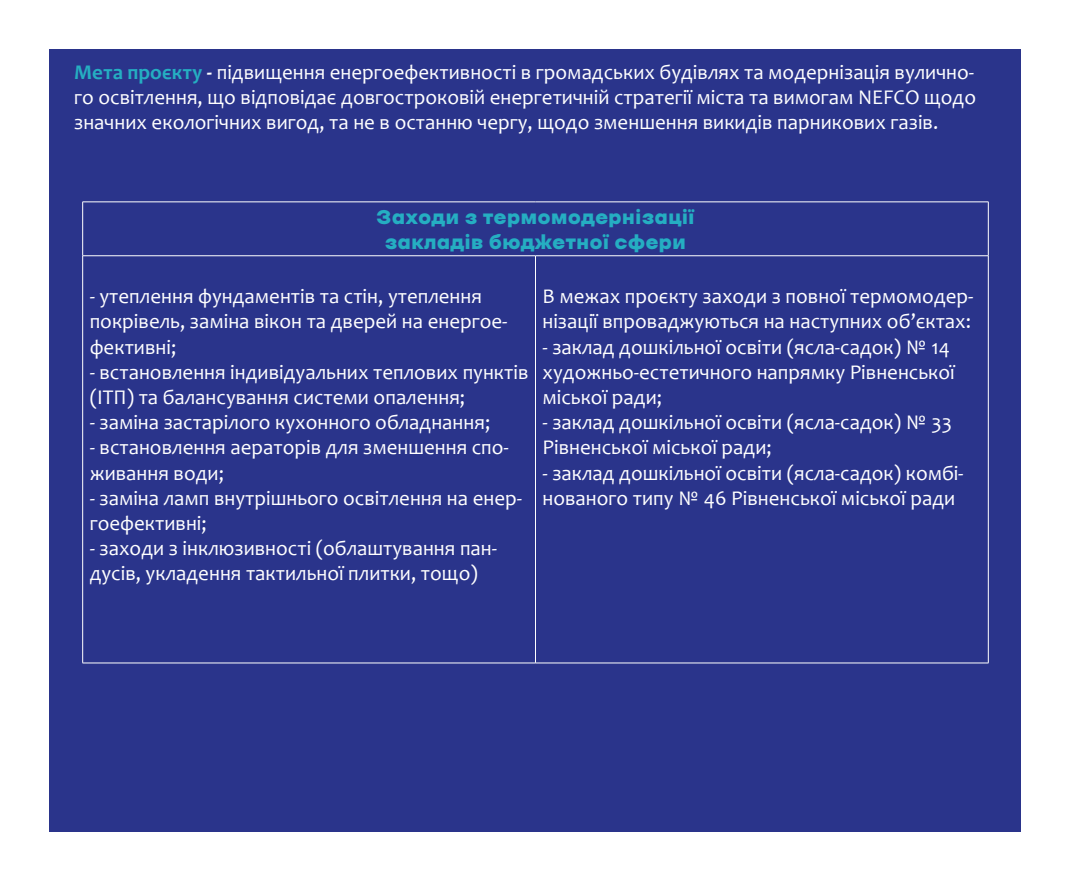
<style>
.page{position:relative;width:1071px;height:882px;background:#fff}
.page>*{position:absolute;margin:0;border:0;box-sizing:border-box;transform-origin:0 0}
.ermilov_12{font:21px/25.2px "Candara";color:#fff}
.candara_white{font:21px/25.2px "Candara";color:#fff;text-align:justify}
.ermilov_12-2{font:700 21px "Ermilov";color:#25aec2}
.s1{font-weight:700;color:#25aec2}
.s2{font-weight:700}
</style>
<div class="page">
<div style="left:50px;top:50px;width:971px;height:782px;background:#2a348b"></div>
<svg style="left:83px;top:256px;width:905px;height:407px"></svg>
<hr style="left:82px;top:202px;width:454px;height:1px;background:#fff">
<hr style="left:82px;top:202px;width:1px;height:54px;background:#fff">
<hr style="left:536px;top:202px;width:453px;height:1px;background:#fff">
<hr style="left:988px;top:202px;width:1px;height:54px;background:#fff">
<hr style="left:82px;top:255px;width:454px;height:1px;background:#fff">
<hr style="left:82px;top:256px;width:1px;height:407px;background:#fff">
<hr style="left:536px;top:255px;width:453px;height:1px;background:#fff">
<hr style="left:535px;top:256px;width:1px;height:407px;background:#fff">
<hr style="left:988px;top:256px;width:1px;height:407px;background:#fff">
<hr style="left:82px;top:663px;width:454px;height:1px;background:#fff">
<hr style="left:536px;top:663px;width:453px;height:1px;background:#fff">
<p class="candara_white" style="left:74px;top:59px;width:904px"><span class="s1">Мета проєкту</span> <span class="s2">-</span> підвищення енергоефективності в громадських будівлях та модернізація вулично&shy;го освітлення, що відповідає довгостроковій енергетичній стратегії міста та вимогам NEFCO щодо значних екологічних вигод, та не в останню чергу, щодо зменшення викидів парникових газів.</p>
<p class="ermilov_12-2" style="left:376px;top:206px;width:320px">Заходи з термомодернізації</p>
<p class="ermilov_12-2" style="left:385px;top:231px;width:303px">закладів бюджетної сфери</p>
<p class="ermilov_12" style="left:90px;top:284px;width:419px">- утеплення фундаментів та стін, утеплення покрівель, заміна вікон та дверей на енергое&shy;фективні;</p>
<p class="ermilov_12" style="left:90px;top:359px;width:440px">- встановлення індивідуальних теплових пунктів (ІТП) та балансування системи опалення;</p>
<p class="ermilov_12" style="left:90px;top:410px;width:402px">- заміна застарілого кухонного обладнання;</p>
<p class="ermilov_12" style="left:90px;top:435px;width:421px">- встановлення аераторів для зменшення спо&shy;живання води;</p>
<p class="ermilov_12" style="left:90px;top:485px;width:434px">- заміна ламп внутрішнього освітлення на енер&shy;гоефективні;</p>
<p class="ermilov_12" style="left:90px;top:536px;width:409px">- заходи з інклюзивності (облаштування пан&shy;дусів, укладення тактильної плитки, тощо)</p>
<p class="ermilov_12" style="left:542px;top:284px;width:432px">В межах проєкту заходи з повної термомодер&shy;нізації впроваджуються на наступних об’єктах:</p>
<p class="ermilov_12" style="left:542px;top:334px;width:414px">- заклад дошкільної освіти (ясла-садок) № 14 художньо-естетичного напрямку Рівненської міської ради;</p>
<p class="ermilov_12" style="left:542px;top:410px;width:411px">- заклад дошкільної освіти (ясла-садок) № 33<br>Рівненської міської ради;</p>
<p class="ermilov_12" style="left:542px;top:460px;width:423px">- заклад дошкільної освіти (ясла-садок) комбі&shy;нованого типу № 46 Рівненської міської ради</p>
</div>
